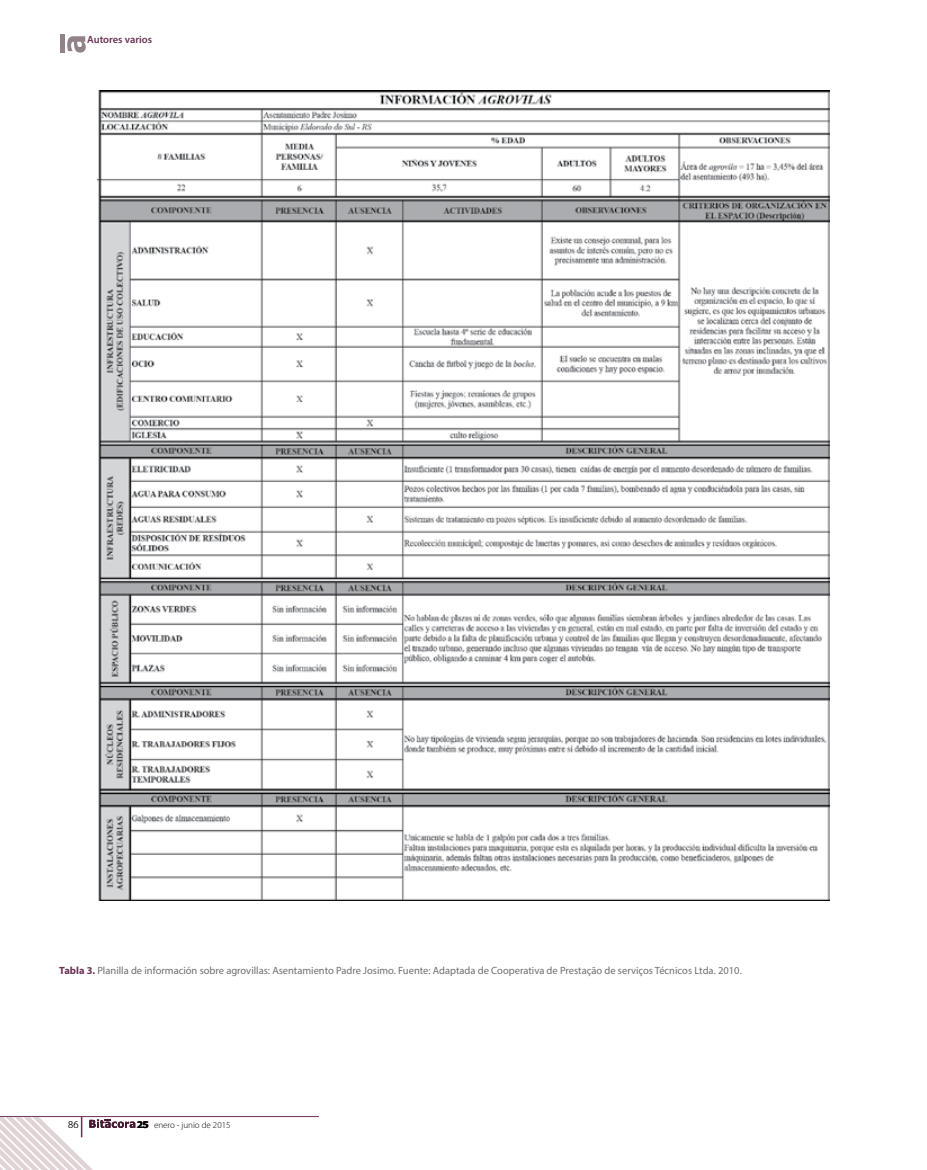
<style>
.page{position:relative;width:927px;height:1170px;background:#fff}
.page>*{position:absolute;margin:0;border:0;box-sizing:border-box;transform-origin:0 0}
.t1{font:10.5px "Myriad Pro";color:#6d6e71}
.t2{font:600 10.5px "Myriad Pro";color:#6b3256}
.t3{font:300 10.5px "Myriad Pro";color:#000}
.t4{font:300 9px "Myriad Pro";color:#000}
.s1{font-weight:700;color:#6b3256}
.s2{font-family:"Verdana";font-weight:700;color:#939598}
</style>
<div class="page">
<hr style="left:0;top:1116px;width:319px;height:1px;background:#6b3256">
<hr style="left:60px;top:34px;width:4px;height:19px;background:#918289">
<svg style="left:67px;top:36px;width:19px;height:17px"></svg>
<svg style="left:0;top:1116px;width:135px;height:53px"></svg>
<img style="left:98px;top:90px;width:731px;height:810px">
<p class="t2" style="left:87px;top:33px;width:66px">Autores varios</p>
<p class="t1" style="left:59px;top:963px;width:684px"><span class="s1">Tabla 3.</span> Planilla de información sobre agrovillas: Asentamiento Padre Josimo. Fuente: Adaptada de Cooperativa de Prestação de serviços Técnicos Ltda. 2010.</p>
<p class="t3" style="left:68px;top:1118px;width:12px">86</p>
<p class="t4" style="left:137px;top:1119px;width:95px"><span class="s2">25</span> enero - junio de 2015</p>
</div>
